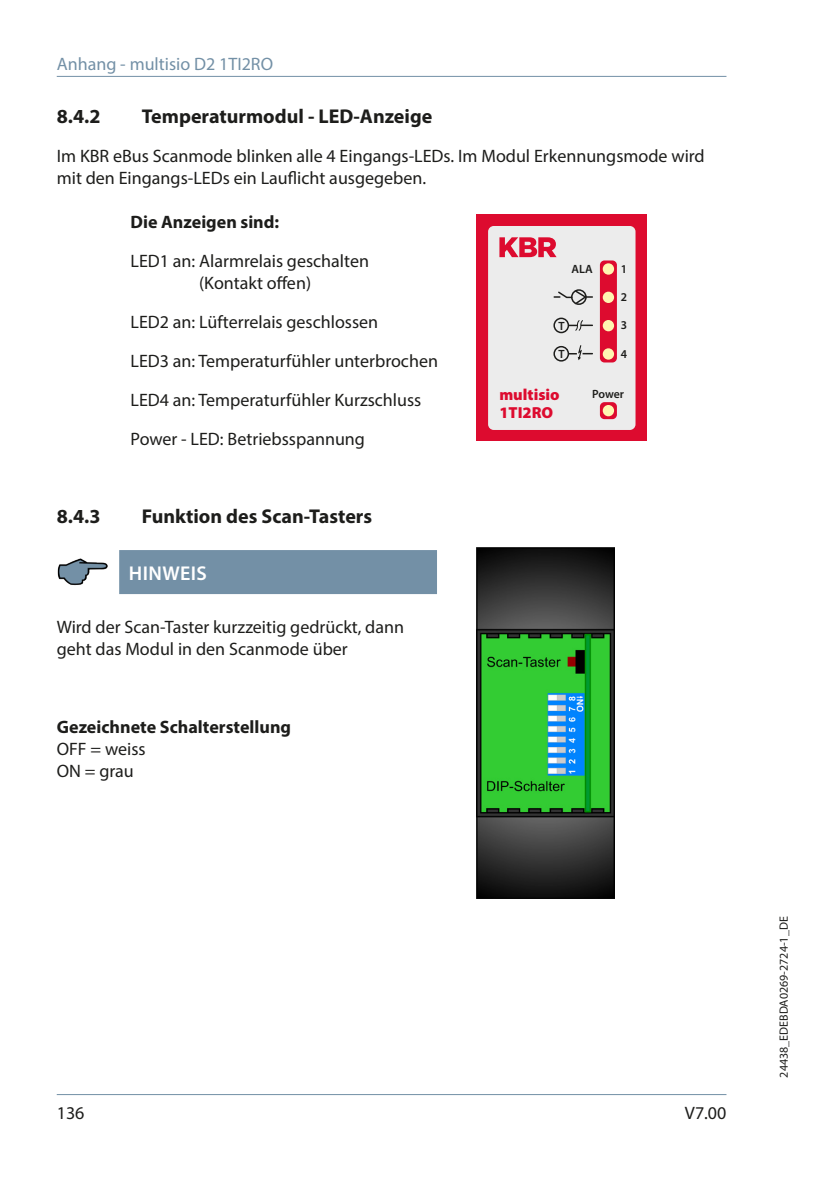
<style>
.page{position:relative;width:840px;height:1191px;background:#fff}
.page>*{position:absolute;margin:0;border:0;box-sizing:border-box;transform-origin:0 0}
.Subline_10pt_mit_Kapitel-Nr{font:700 20px "Myriad Pro";color:#1d1d1b}
.Warnung_Hinweis_blau{font:600 20px "Myriad Pro";letter-spacing:.02em;color:#fff}
.Copytext_ohne_Einzug{font:18px/22px "Myriad Pro";color:#1d1d1b}
.Copytext_ohne_Einzug-2{font:700 18px/22px "Myriad Pro";color:#1d1d1b}
.t1{font:18px "Myriad Pro";color:#7390a6}
.t2{font:900 16px/18px "Myriad Pro";color:#dd0b2f}
.t3{font:12px "Myriad Pro";color:#1d1d1b}
.t4{font:600 12px "Myriad Pro";letter-spacing:-.005em;color:#1d1d1b}
.s1{font-weight:400}
</style>
<div class="page">
<hr style="left:57px;top:1094px;width:669px;height:1px;background:#7390a6">
<div style="left:476px;top:215px;width:170px;height:226px;background:#dd0b2f"></div>
<div style="left:488px;top:226px;width:147px;height:204px;background:#ececec;border-radius:6px"></div>
<div style="left:599px;top:260px;width:17px;height:102px;background:#dd0b2f;border-radius:5px"></div>
<svg style="left:599px;top:402px;width:17px;height:17px"></svg>
<div style="left:602px;top:263px;width:11px;height:12px;background:#fff6b1;border-radius:50%"></div>
<div style="left:602px;top:292px;width:11px;height:11px;background:#fff6b1;border-radius:50%"></div>
<div style="left:602px;top:320px;width:11px;height:11px;background:#fff6b1;border-radius:50%"></div>
<div style="left:602px;top:348px;width:11px;height:12px;background:#fff6b1;border-radius:50%"></div>
<div style="left:602px;top:405px;width:11px;height:11px;background:#fff6b1;border-radius:50%"></div>
<svg style="left:499px;top:237px;width:57px;height:20px"></svg>
<svg style="left:568px;top:345px;width:24px;height:15px"></svg>
<div style="left:553px;top:346px;width:15px;height:15px;border:1px solid #1d1d1b;border-radius:50%"></div>
<svg style="left:568px;top:320px;width:24px;height:11px"></svg>
<div style="left:553px;top:317px;width:15px;height:16px;border:1px solid #1d1d1b;border-radius:50%"></div>
<svg style="left:554px;top:289px;width:38px;height:16px"></svg>
<div style="left:119px;top:550px;width:318px;height:44px;background:#7390a6"></div>
<img style="left:57px;top:558px;width:51px;height:28px">
<img style="left:476px;top:547px;width:138px;height:351px">
<hr style="left:57px;top:76px;width:669px;height:1px;background:#7390a6">
<p class="t1" style="left:57px;top:53px;width:218px">Anhang - multisio D2 1TI2RO</p>
<p class="Subline_10pt_mit_Kapitel-Nr" style="left:57px;top:103px;width:45px">8.4.2</p>
<p class="Subline_10pt_mit_Kapitel-Nr" style="left:142px;top:103px;width:292px">Temperaturmodul - LED-Anzeige</p>
<p class="Copytext_ohne_Einzug" style="left:57px;top:144px;width:649px">Im KBR eBus Scanmode blinken alle 4 Eingangs-LEDs. Im Modul Erkennungsmode wird mit den Eingangs-LEDs ein Lauflicht ausgegeben.</p>
<p class="Copytext_ohne_Einzug-2" style="left:130px;top:210px;width:150px">Die Anzeigen sind:</p>
<p class="Copytext_ohne_Einzug" style="left:130px;top:250px;width:240px;text-align:center">LED1 an: Alarmrelais geschalten (Kontakt offen)</p>
<p class="Copytext_ohne_Einzug" style="left:130px;top:311px;width:249px">LED2 an: Lüfterrelais geschlossen</p>
<p class="Copytext_ohne_Einzug" style="left:130px;top:350px;width:309px">LED3 an: Temperaturfühler unterbrochen</p>
<p class="Copytext_ohne_Einzug" style="left:130px;top:389px;width:292px">LED4 an: Temperaturfühler Kurzschluss</p>
<p class="Copytext_ohne_Einzug" style="left:130px;top:428px;width:236px">Power - LED: Betriebsspannung</p>
<p class="Subline_10pt_mit_Kapitel-Nr" style="left:57px;top:503px;width:45px">8.4.3</p>
<p class="Subline_10pt_mit_Kapitel-Nr" style="left:142px;top:503px;width:232px">Funktion des Scan-Tasters</p>
<p class="Warnung_Hinweis_blau" style="left:129px;top:560px;width:79px">HINWEIS</p>
<p class="Copytext_ohne_Einzug" style="left:57px;top:616px;width:349px">Wird der Scan-Taster kurzzeitig gedrückt, dann geht das Modul in den Scanmode über</p>
<p class="Copytext_ohne_Einzug-2" style="left:57px;top:715px;width:236px">Gezeichnete Schalterstellung<br><span class="s1">OFF = weiss<br>ON = grau</span></p>
<p class="t4" style="left:571px;top:261px;width:23px">ALA</p>
<p class="t4" style="left:620px;top:261px;width:8px">1</p>
<p class="t4" style="left:558px;top:318px;width:8px">T</p>
<p class="t4" style="left:558px;top:346px;width:8px">T</p>
<p class="t2" style="left:499px;top:385px;width:62px">multisio<br>1TI2RO</p>
<p class="t4" style="left:620px;top:289px;width:8px">2</p>
<p class="t4" style="left:620px;top:318px;width:8px">3</p>
<p class="t4" style="left:620px;top:346px;width:8px">4</p>
<p class="t4" style="left:592px;top:386px;width:33px">Power</p>
<p class="Copytext_ohne_Einzug" style="left:57px;top:1102px;width:29px">136</p>
<p class="Copytext_ohne_Einzug" style="left:684px;top:1102px;width:43px">V7.00</p>
<p class="t3" style="left:775px;top:1077px;width:162px;rotate:-90deg">24438_EDEBDA0269-2724-1_DE</p>
</div>
